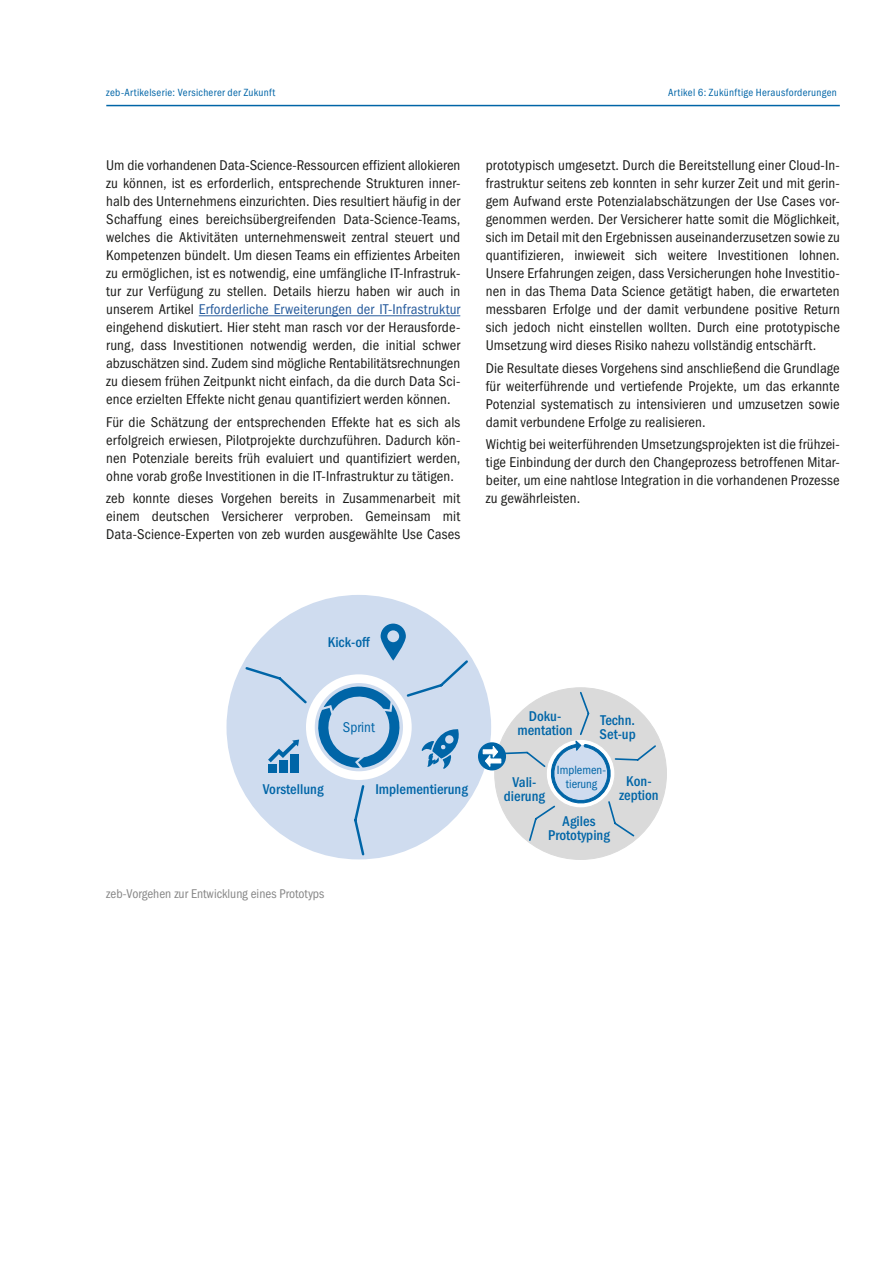
<style>
.page{position:relative;width:893px;height:1263px;background:#fff}
.page>*{position:absolute;margin:0;border:0;box-sizing:border-box;transform-origin:0 0}
.t1{font:14.25px/18px "Franklin Gothic Book Cond ITC";letter-spacing:.01em;color:#1d1d1b;text-align:justify}
.t2{font:14.25px/13.8px "Franklin Gothic Medi Cond ITC";color:#0065a7;text-align:center}
.t3{font:14.25px "Franklin Gothic Book Cond ITC";color:#0065a7}
.t4{font:12.75px "Franklin Gothic Book Cond ITC";color:#878787}
.t5{font:12px/13.8px "Franklin Gothic Book Cond ITC";color:#0065a7;text-align:center}
.t6{font:10.5px "Franklin Gothic Book Cond ITC";letter-spacing:.03em;color:#0065a7}
.s1{color:#275b9c}
</style>
<div class="page">
<hr style="left:106px;top:105px;width:734px;height:1px;background:#0065a7">
<hr style="left:199px;top:315px;width:261px;height:1px;background:#275b9c">
<svg style="left:226px;top:595px;width:259px;height:264px"></svg>
<div style="left:478px;top:742px;width:28px;height:28px;background:#0065a7;border-radius:50%"></div>
<svg style="left:483px;top:687px;width:184px;height:173px"></svg>
<svg style="left:244px;top:624px;width:226px;height:233px;background:#c4d7eb"></svg>
<p class="t6" style="left:106px;top:87px;width:170px">zeb-Artikelserie: Versicherer der Zukunft</p>
<p class="t6" style="left:668px;top:87px;width:170px">Artikel 6: Zukünftige Herausforderungen</p>
<p class="t1" style="left:106px;top:157px;width:356px">Um die vorhandenen Data-Science-Ressourcen effizient allokieren zu können, ist es erforderlich, entsprechende Strukturen inner&shy;halb des Unternehmens einzurichten. Dies resultiert häufig in der Schaffung eines bereichsübergreifenden Data-Science-Teams, welches die Aktivitäten unternehmensweit zentral steuert und Kompetenzen bündelt. Um diesen Teams ein effizientes Arbeiten zu ermöglichen, ist es notwendig, eine umfängliche IT-Infrastruk&shy;tur zur Verfügung zu stellen. Details hierzu haben wir auch in unserem Artikel <span class="s1">Erforderliche Erweiterungen der IT-Infrastruktur </span>eingehend diskutiert. Hier steht man rasch vor der Herausforde&shy;rung, dass Investitionen notwendig werden, die initial schwer abzuschätzen sind. Zudem sind mögliche Rentabilitätsrechnungen zu diesem frühen Zeitpunkt nicht einfach, da die durch Data Sci&shy;ence erzielten Effekte nicht genau quantifiziert werden können.</p>
<p class="t1" style="left:106px;top:413px;width:356px">Für die Schätzung der entsprechenden Effekte hat es sich als erfolgreich erwiesen, Pilotprojekte durchzuführen. Dadurch kön&shy;nen Potenziale bereits früh evaluiert und quantifiziert werden, ohne vorab große Investitionen in die IT-Infrastruktur zu tätigen.</p>
<p class="t1" style="left:106px;top:489px;width:356px">zeb konnte dieses Vorgehen bereits in Zusammenarbeit mit einem deutschen Versicherer verproben. Gemeinsam mit Data-Science-Experten von zeb wurden ausgewählte Use Cases</p>
<p class="t1" style="left:486px;top:157px;width:356px">prototypisch umgesetzt. Durch die Bereitstellung einer Cloud-In&shy;frastruktur seitens zeb konnten in sehr kurzer Zeit und mit gerin&shy;gem Aufwand erste Potenzialabschätzungen der Use Cases vor&shy;genommen werden. Der Versicherer hatte somit die Möglichkeit, sich im Detail mit den Ergebnissen auseinanderzusetzen sowie zu quantifizieren, inwieweit sich weitere Investitionen lohnen.<br>Unsere Erfahrungen zeigen, dass Versicherungen hohe Investitio&shy;nen in das Thema Data Science getätigt haben, die erwarteten messbaren Erfolge und der damit verbundene positive Return sich jedoch nicht einstellen wollten. Durch eine prototypische Umsetzung wird dieses Risiko nahezu vollständig entschärft.</p>
<p class="t1" style="left:486px;top:359px;width:355px">Die Resultate dieses Vorgehens sind anschließend die Grundlage für weiterführende und vertiefende Projekte, um das erkannte Potenzial systematisch zu intensivieren und umzusetzen sowie damit verbundene Erfolge zu realisieren.</p>
<p class="t1" style="left:486px;top:435px;width:355px">Wichtig bei weiterführenden Umsetzungsprojekten ist die frühzei&shy;tige Einbindung der durch den Changeprozess betroffenen Mitar&shy;beiter, um eine nahtlose Integration in die vorhandenen Prozesse zu gewährleisten.</p>
<p class="t2" style="left:328px;top:635px;width:44px">Kick-off</p>
<p class="t2" style="left:529px;top:709px;width:34px">Doku-</p>
<p class="t2" style="left:600px;top:713px;width:38px;text-align:left">Techn.<br>Set-up</p>
<p class="t2" style="left:619px;top:775px;width:41px">Kon&shy;zeption</p>
<p class="t2" style="left:548px;top:814px;width:63px">Agiles<br>Prototyping</p>
<p class="t3" style="left:343px;top:719px;width:33px">Sprint</p>
<p class="t2" style="left:517px;top:723px;width:57px">mentation</p>
<p class="t5" style="left:557px;top:763px;width:50px">Implemen&shy;tierung</p>
<p class="t2" style="left:504px;top:775px;width:43px">Vali&shy;dierung</p>
<p class="t2" style="left:263px;top:782px;width:62px">Vorstellung</p>
<p class="t2" style="left:375px;top:783px;width:94px">Implementierung</p>
<p class="t4" style="left:106px;top:886px;width:220px">zeb-Vorgehen zur Entwicklung eines Prototyps</p>
</div>
